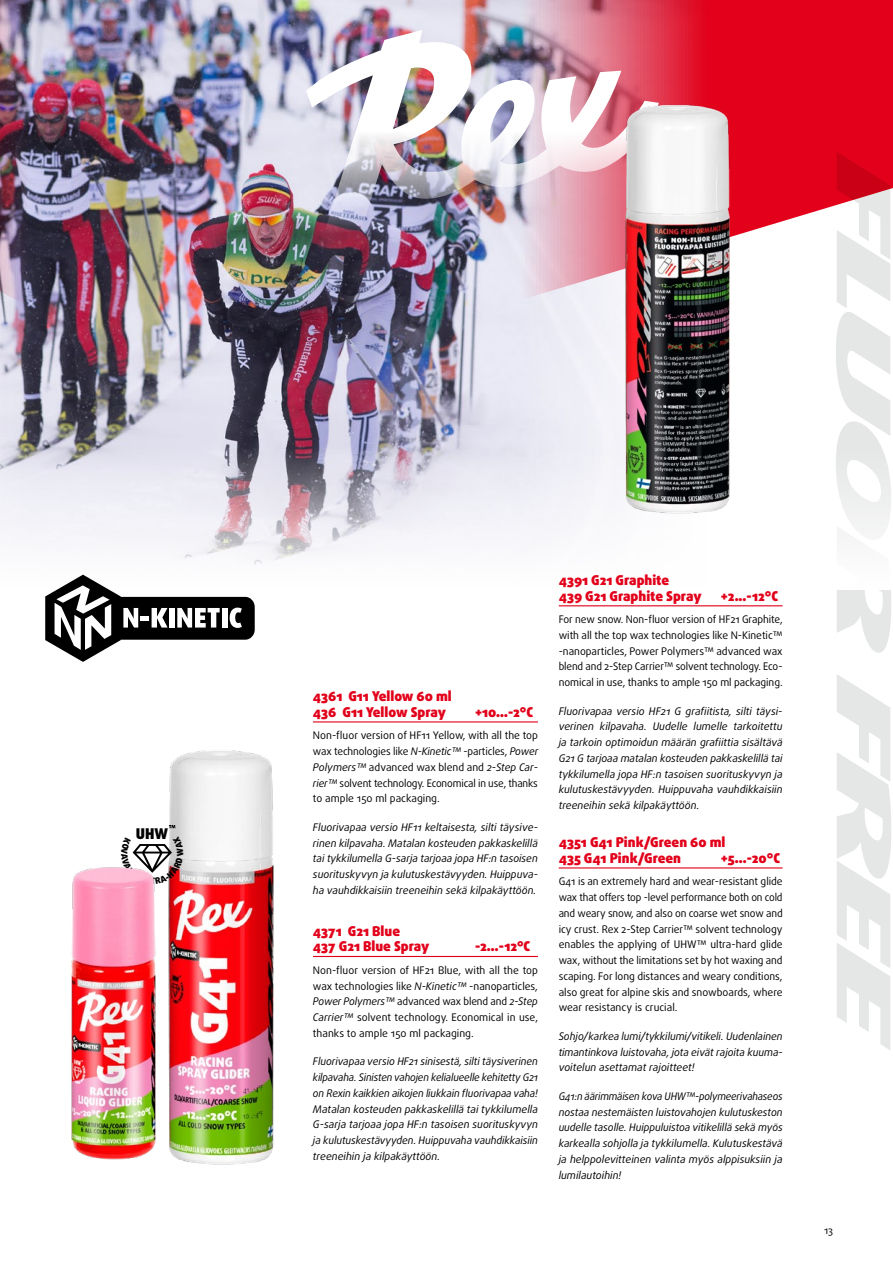
<style>
.page{position:relative;width:893px;height:1263px;background:#fff}
.page>*{position:absolute;margin:0;border:0;box-sizing:border-box;transform-origin:0 0}
.t1{font:italic 800 expanded 77.85px "Dax Pro";color:#e5e6e6;scale:2.16 1}
.t2{font:900 14.85px "Daxline Pro";color:#000}
.t3{font:900 13.5px/15.8px "Daxline Pro";color:#e2001a}
.t4{font:10.5px/15.8px "Daxline Pro";color:#000;text-align:justify}
.t5{font:italic 10.5px/15.8px "Daxline Pro";color:#000;text-align:justify}
.t6{font:italic 10.5px/15.8px "Daxline Pro";color:#000;text-align:justify;scale:.95 1}
.t7{font:10.05px "Daxline Pro";color:#000}
.s1{font-style:italic}
</style>
<div class="page">
<svg style="left:715px;top:0;width:178px;height:233px;background:#e4172e"></svg>
<img style="left:0;top:0;width:715px;height:440px">
<img style="left:306px;top:30px;width:353px;height:204px">
<img style="left:168px;top:750px;width:106px;height:415px">
<svg style="left:169px;top:825px;width:6px;height:3px"></svg>
<img style="left:71px;top:867px;width:112px;height:298px">
<svg style="left:0;top:440px;width:611px;height:135px;fill:#efeff6"></svg>
<img style="left:611px;top:93px;width:134px;height:421px">
<div style="left:51px;top:597px;width:204px;height:43px;background:#000;border-radius:10px"></div>
<svg style="left:45px;top:575px;width:123px;height:87px"></svg>
<div style="left:169px;top:608px;width:5px;height:19px;background:#fff"></div>
<svg style="left:177px;top:608px;width:43px;height:19px"></svg>
<div style="left:222px;top:608px;width:5px;height:19px;background:#fff"></div>
<svg style="left:230px;top:608px;width:12px;height:20px"></svg>
<hr style="left:559px;top:605px;width:224px;height:1px;background:#e2001a">
<hr style="left:559px;top:867px;width:224px;height:1px;background:#e2001a">
<hr style="left:313px;top:721px;width:225px;height:1px;background:#e2001a">
<hr style="left:313px;top:956px;width:225px;height:1px;background:#e2001a">
<svg style="left:121px;top:836px;width:62px;height:48px"></svg>
<h2 class="t2" style="left:136px;top:823px;width:34px">UHW</h2>
<p class="t3" style="left:313px;top:688px;width:140px">4361 G11 Yellow 60 ml<br>436 G11 Yellow Spray</p>
<p class="t3" style="left:475px;top:704px;width:60px">+10…-2°C</p>
<p class="t4" style="left:313px;top:728px;width:227px">Non-fluor version of HF11 Yellow, with all the top wax technologies like <span class="s1">N-Kinetic™</span> -particles, <span class="s1">Power Polymers™</span> advanced wax blend and <span class="s1">2-Step Car&shy;rier™</span> solvent technology. Economical in use, thanks to ample 150 ml packaging.</p>
<p class="t5" style="left:313px;top:819px;width:227px">Fluorivapaa versio HF11 keltaisesta, silti täysive&shy;rinen kilpavaha. Matalan kosteuden pakkaskelillä tai tykkilumella G-sarja tarjoaa jopa HF:n tasoisen suorituskyvyn ja kulutuskestävyyden. Huippuva&shy;ha vauhdikkaisiin treeneihin sekä kilpakäyttöön.</p>
<p class="t3" style="left:313px;top:923px;width:118px">4371 G21 Blue<br>437 G21 Blue Spray</p>
<p class="t3" style="left:475px;top:939px;width:57px">-2…-12°C</p>
<p class="t4" style="left:313px;top:962px;width:227px">Non-fluor version of HF21 Blue, with all the top wax technologies like <span class="s1">N-Kinetic™</span> -nanoparticles, <span class="s1">Power Polymers™</span> advanced wax blend and <span class="s1">2-Step Carrier™</span> solvent technology. Economical in use, thanks to ample 150 ml packaging.</p>
<p class="t5" style="left:313px;top:1054px;width:227px">Fluorivapaa versio HF21 sinisestä, silti täysiverinen kilpavaha. Sinisten vahojen kelialueelle kehitetty G21 on Rexin kaikkien aikojen liukkain fluorivapaa vaha!<br>Matalan kosteuden pakkaskelillä tai tykkilumella G-sarja tarjoaa jopa HF:n tasoisen suorituskyvyn ja kulutuskestävyyden. Huippuvaha vauhdikkaisiin treeneihin ja kilpakäyttöön.</p>
<p class="t3" style="left:559px;top:572px;width:144px">4391 G21 Graphite<br>439 G21 Graphite Spray</p>
<p class="t3" style="left:721px;top:588px;width:59px">+2...-12°C</p>
<p class="t4" style="left:559px;top:612px;width:225px">For new snow. Non-fluor version of HF21 Graphite, with all the top wax technologies like N-Kinetic™ -nanoparticles, Power Polymers™ advanced wax blend and 2-Step Carrier™ solvent technology. Eco&shy;nomical in use, thanks to ample 150 ml packaging.</p>
<p class="t5" style="left:559px;top:703px;width:225px">Fluorivapaa versio HF21 G grafiitista, silti täysi&shy;verinen kilpavaha. Uudelle lumelle tarkoitettu ja tarkoin optimoidun määrän grafiittia sisältävä G21 G tarjoaa matalan kosteuden pakkaskelillä tai tykkilumella jopa HF:n tasoisen suorituskyvyn ja kulutuskestävyyden. Huippuvaha vauhdikkaisiin treeneihin sekä kilpakäyttöön.</p>
<p class="t3" style="left:559px;top:834px;width:168px">4351 G41 Pink/Green 60 ml<br>435 G41 Pink/Green</p>
<p class="t3" style="left:721px;top:850px;width:61px">+5...-20°C</p>
<p class="t4" style="left:559px;top:874px;width:226px">G41 is an extremely hard and wear-resistant glide wax that offers top -level performance both on cold and weary snow, and also on coarse wet snow and icy crust. Rex 2-Step Carrier™ solvent technology enables the applying of UHW™ ultra-hard glide wax, without the limitations set by hot waxing and scaping. For long distances and weary conditions, also great for alpine skis and snowboards, where wear resistancy is crucial.</p>
<p class="t5" style="left:559px;top:1028px;width:225px">Sohjo/karkea lumi/tykkilumi/vitikeli. Uudenlainen timantinkova luistovaha, jota eivät rajoita kuuma&shy;voitelun asettamat rajoitteet!</p>
<p class="t6" style="left:559px;top:1088px;width:237px">G41:n äärimmäisen kova UHW™-polymeerivahaseos nostaa nestemäisten luistovahojen kulutuskeston uudelle tasolle. Huippuluistoa vitikelillä sekä myös karkealla sohjolla ja tykkilumella. Kulutuskestävä ja helppolevitteinen valinta myös alppisuksiin ja lumilautoihin!</p>
<h1 class="t1" style="left:914px;top:142px;width:439px;rotate:90deg">FLUORFREE</h1>
<p class="t7" style="left:824px;top:1224px;width:11px">13</p>
</div>
